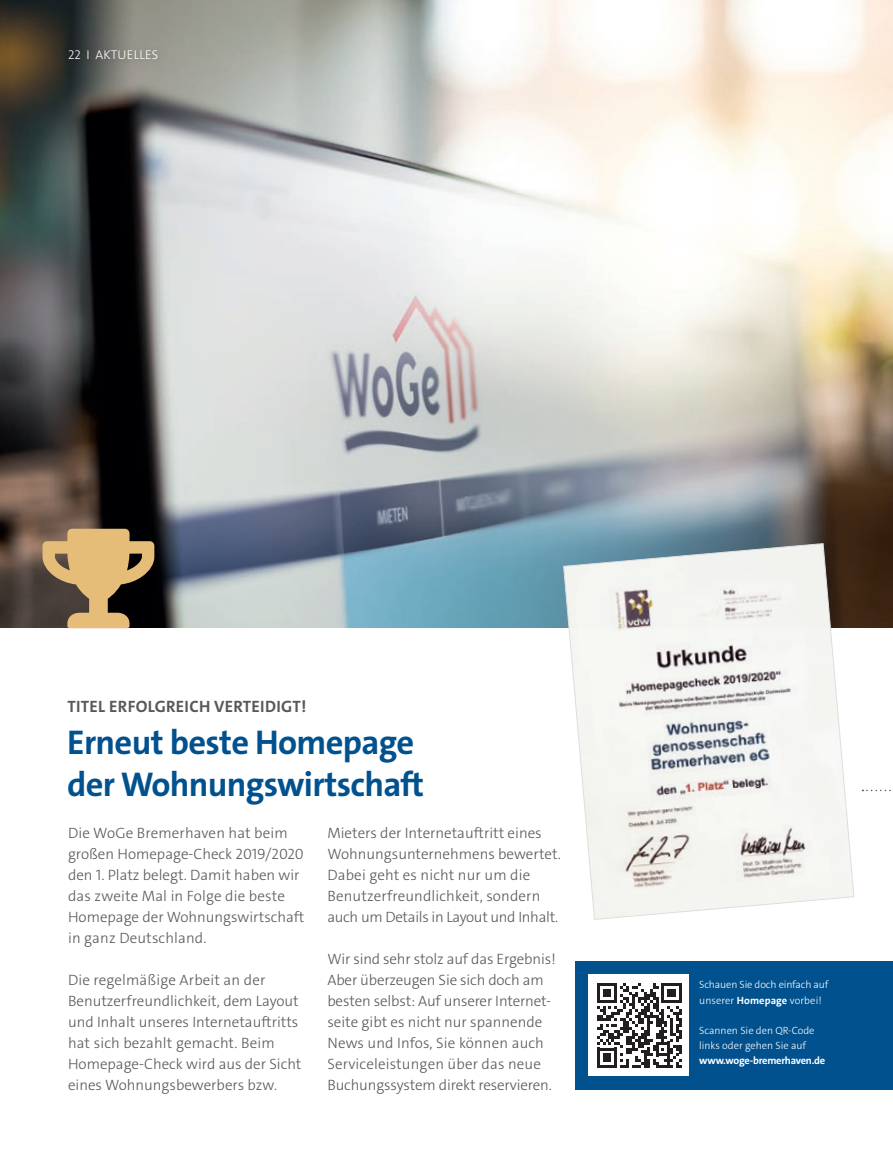
<style>
.page{position:relative;width:893px;height:1149px;background:#fff}
.page>*{position:absolute;margin:0;border:0;box-sizing:border-box;transform-origin:0 0}
.t1{font:700 34.5px/42px "The Sans C4 s";letter-spacing:-.02em;color:#00518e}
.t2{font:700 16.5px "The Sans C4 s";letter-spacing:.02em;color:#57585a}
.t3{font:300 15px/21px "The Sans C4 s";color:#57585a}
.t4{font:300 12.75px "The Sans C4 s";letter-spacing:.02em;color:#fff}
.t5{font:300 10.5px/16.5px "The Sans C4 s";color:#fff}
.t6{font:700 10.5px "The Sans C4 s";letter-spacing:-.02em;color:#fff}
.s1{font-weight:700}
</style>
<div class="page">
<img style="left:0;top:0;width:893px;height:627px">
<div style="left:575px;top:960px;width:318px;height:129px;background:#00518e"></div>
<div style="left:60px;top:41px;width:106px;height:28px;background:#231f20;opacity:.36"></div>
<div style="left:589px;top:974px;width:100px;height:101px;background:#fff"></div>
<svg style="left:597px;top:983px;width:85px;height:84px"></svg>
<svg style="left:43px;top:528px;width:111px;height:100px;background:#957b53"></svg>
<svg style="left:563px;top:543px;width:291px;height:376px"></svg>
<svg style="left:862px;top:789px;width:29px;height:2px"></svg>
<p class="t4" style="left:68px;top:47px;width:92px">22 I AKTUELLES</p>
<p class="t2" style="left:67px;top:695px;width:241px">TITEL ERFOLGREICH VERTEIDIGT!</p>
<p class="t1" style="left:67px;top:721px;width:358px">Erneut beste Homepage der Wohnungswirtschaft</p>
<p class="t3" style="left:68px;top:822px;width:238px">Die WoGe Bremerhaven hat beim großen Homepage-Check 2019/2020 den 1. Platz belegt. Damit haben wir das zweite Mal in Folge die beste<br>Homepage der Wohnungswirtschaft in ganz Deutschland.</p>
<p class="t3" style="left:327px;top:822px;width:235px">Mieters der Internetauftritt eines Wohnungsunternehmens bewertet.<br>Dabei geht es nicht nur um die Benutzerfreundlichkeit, sondern auch um Details in Layout und Inhalt.</p>
<p class="t3" style="left:327px;top:948px;width:230px">Wir sind sehr stolz auf das Ergebnis!<br>Aber überzeugen Sie sich doch am besten selbst: Auf unserer Internet&shy;seite gibt es nicht nur spannende News und Infos, Sie können auch</p>
<p class="t3" style="left:327px;top:1053px;width:226px">Serviceleistungen über das neue<br>Buchungssystem direkt reservieren.</p>
<p class="t3" style="left:68px;top:969px;width:235px">Die regelmäßige Arbeit an der Benutzerfreundlichkeit, dem Layout und Inhalt unseres Internetauftritts hat sich bezahlt gemacht. Beim Homepage-Check wird aus der Sicht eines Wohnungsbewerbers bzw.</p>
<p class="t5" style="left:699px;top:975px;width:131px">Schauen Sie doch einfach auf unserer <span class="s1">Homepage</span> vorbei!</p>
<p class="t5" style="left:699px;top:1022px;width:117px;line-height:15px">Scannen Sie den QR-Code links oder gehen Sie auf</p>
<p class="t6" style="left:699px;top:1053px;width:128px">www.woge-bremerhaven.de</p>
</div>
